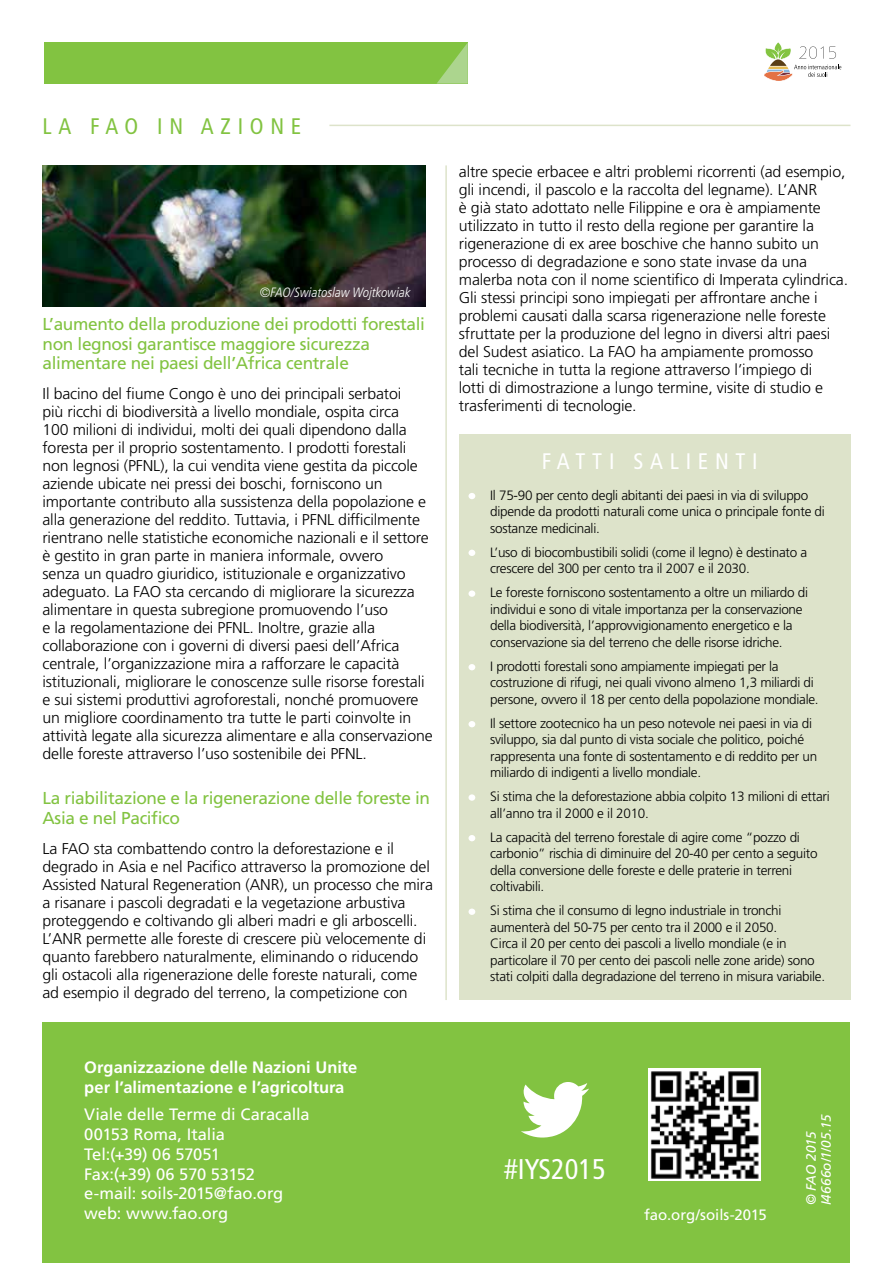
<style>
.page{position:relative;width:893px;height:1263px;background:#fff}
.page>*{position:absolute;margin:0;border:0;box-sizing:border-box;transform-origin:0 0}
.t1{font:condensed 28.5px "Frutiger LT Pro";color:#fff}
.t2{font:condensed 22.5px "Frutiger LT Pro";letter-spacing:.3em;color:#82c341}
.t3{font:condensed 22.5px "Frutiger LT Pro";letter-spacing:.3em;color:#fff}
.t4{font:17.25px/19.5px "Frutiger LT Pro";letter-spacing:-.02em;color:#82c341}
.t5{font:16.5px/19.8px "Frutiger LT Std";letter-spacing:-.005em;color:#fff}
.t6{font:700 16.5px/19.8px "Frutiger LT Std";color:#fff}
.t7{font:300 15.6px/18px "Frutiger LT Pro";letter-spacing:-.01em;color:#000}
.t8{font:15px "Frutiger LT Std";color:#fff}
.t9{font:300 13.5px/16.5px "Frutiger LT Pro";letter-spacing:-.02em;color:#000}
.t10{font:italic 300 condensed 13.5px "Frutiger LT Pro";color:#fff}
.t11{font:italic 13.5px/15px "Frutiger LT Std";color:#fff}
.s1{font-size:15.75px}
</style>
<div class="page">
<div style="left:43px;top:1023px;width:807px;height:240px;background:#82c341"></div>
<img style="left:648px;top:1068px;width:112px;height:112px">
<div style="left:44px;top:43px;width:424px;height:41px;background:#82c341"></div>
<svg style="left:437px;top:43px;width:31px;height:41px"></svg>
<hr style="left:445px;top:165px;width:2px;height:835px;background:#dde3ca">
<svg style="left:521px;top:1082px;width:68px;height:55px"></svg>
<img style="left:43px;top:165px;width:383px;height:141px">
<hr style="left:329px;top:125px;width:521px;height:1px;background:#dde3ca">
<div style="left:459px;top:435px;width:391px;height:565px;background:#dde3ca"></div>
<div style="left:468px;top:493px;width:7px;height:6px;background:#fff;border-radius:50%"></div>
<div style="left:468px;top:590px;width:7px;height:7px;background:#fff;border-radius:50%"></div>
<div style="left:468px;top:550px;width:7px;height:6px;background:#fff;border-radius:50%"></div>
<div style="left:468px;top:664px;width:7px;height:6px;background:#fff;border-radius:50%"></div>
<div style="left:468px;top:721px;width:7px;height:6px;background:#fff;border-radius:50%"></div>
<div style="left:468px;top:794px;width:7px;height:7px;background:#fff;border-radius:50%"></div>
<div style="left:468px;top:835px;width:7px;height:6px;background:#fff;border-radius:50%"></div>
<div style="left:468px;top:908px;width:7px;height:7px;background:#fff;border-radius:50%"></div>
<svg style="left:764px;top:43px;width:77px;height:38px"></svg>
<h2 class="t2" style="left:43px;top:113px;width:260px">LA FAO IN AZIONE</h2>
<p class="t10" style="left:260px;top:285px;width:153px">©FAO/Swiatoslaw Wojtkowiak</p>
<p class="t4" style="left:43px;top:315px;width:384px">L’aumento della produzione dei prodotti forestali non legnosi garantisce maggiore sicurezza alimentare nei paesi dell’Africa centrale</p>
<p class="t7" style="left:43px;top:385px;width:392px"><span class="s1">I</span>l bacino del fiume Congo è uno dei principali serbatoi<br>più ricchi di biodiversità a livello mondiale, ospita circa<br>100 milioni di individui, molti dei quali dipendono dalla foresta per il proprio sostentamento. I prodotti forestali non legnosi (PFNL), la cui vendita viene gestita da piccole aziende ubicate nei pressi dei boschi, forniscono un importante contributo alla sussistenza della popolazione e alla generazione del reddito. Tuttavia, i PFNL difficilmente rientrano nelle statistiche economiche nazionali e il settore è gestito in gran parte in maniera informale, ovvero<br>senza un quadro giuridico, istituzionale e organizzativo adeguato. La FAO sta cercando di migliorare la sicurezza alimentare in questa subregione promuovendo l’uso<br>e la regolamentazione dei PFNL. Inoltre, grazie alla collaborazione con i governi di diversi paesi dell’Africa centrale, l’organizzazione mira a rafforzare le capacità istituzionali, migliorare le conoscenze sulle risorse forestali e sui sistemi produttivi agroforestali, nonché promuovere un migliore coordinamento tra tutte le parti coinvolte in attività legate alla sicurezza alimentare e alla conservazione delle foreste attraverso l’uso sostenibile dei PFNL.</p>
<p class="t4" style="left:43px;top:789px;width:389px">La riabilitazione e la rigenerazione delle foreste in<br>Asia e nel Pacifico</p>
<p class="t7" style="left:43px;top:839px;width:392px"><span class="s1">L</span>a FAO sta combattendo contro la deforestazione e il degrado in Asia e nel Pacifico attraverso la promozione del Assisted Natural Regeneration (ANR), un processo che mira a risanare i pascoli degradati e la vegetazione arbustiva proteggendo e coltivando gli alberi madri e gli arboscelli.<br>L’ANR permette alle foreste di crescere più velocemente di quanto farebbero naturalmente, eliminando o riducendo gli ostacoli alla rigenerazione delle foreste naturali, come ad esempio il degrado del terreno, la competizione con</p>
<p class="t7" style="left:459px;top:163px;width:391px">altre specie erbacee e altri problemi ricorrenti (ad esempio, gli incendi, il pascolo e la raccolta del legname). L’ANR<br>è già stato adottato nelle Filippine e ora è ampiamente utilizzato in tutto il resto della regione per garantire la rigenerazione di ex aree boschive che hanno subito un processo di degradazione e sono state invase da una malerba nota con il nome scientifico di Imperata cylindrica.<br>Gli stessi principi sono impiegati per affrontare anche i problemi causati dalla scarsa rigenerazione nelle foreste sfruttate per la produzione del legno in diversi altri paesi del Sudest asiatico. La FAO ha ampiamente promosso<br>tali tecniche in tutta la regione attraverso l’impiego di<br>lotti di dimostrazione a lungo termine, visite di studio e trasferimenti di tecnologie.</p>
<h2 class="t3" style="left:542px;top:448px;width:217px">FATTI SALIENTI</h2>
<p class="t9" style="left:490px;top:487px;width:336px">Il 75-90 per cento degli abitanti dei paesi in via di sviluppo dipende da prodotti naturali come unica o principale fonte di sostanze medicinali.</p>
<p class="t9" style="left:490px;top:544px;width:319px">L’uso di biocombustibili solidi (come il legno) è destinato a crescere del 300 per cento tra il 2007 e il 2030.</p>
<p class="t9" style="left:490px;top:584px;width:319px">Le foreste forniscono sostentamento a oltre un miliardo di individui e sono di vitale importanza per la conservazione della biodiversità, l’approvvigionamento energetico e la conservazione sia del terreno che delle risorse idriche.</p>
<p class="t9" style="left:490px;top:658px;width:330px">I prodotti forestali sono ampiamente impiegati per la costruzione di rifugi, nei quali vivono almeno 1,3 miliardi di persone, ovvero il 18 per cento della popolazione mondiale.</p>
<p class="t9" style="left:490px;top:715px;width:328px">Il settore zootecnico ha un peso notevole nei paesi in via di sviluppo, sia dal punto di vista sociale che politico, poiché rappresenta una fonte di sostentamento e di reddito per un miliardo di indigenti a livello mondiale.</p>
<p class="t9" style="left:490px;top:788px;width:341px">Si stima che la deforestazione abbia colpito 13 milioni di ettari all’anno tra il 2000 e il 2010.</p>
<p class="t9" style="left:490px;top:829px;width:329px">La capacità del terreno forestale di agire come “pozzo di carbonio” rischia di diminuire del 20-40 per cento a seguito della conversione delle foreste e delle praterie in terreni coltivabili.</p>
<p class="t9" style="left:490px;top:902px;width:336px">Si stima che il consumo di legno industriale in tronchi aumenterà del 50-75 per cento tra il 2000 e il 2050.<br>Circa il 20 per cento dei pascoli a livello mondiale (e in particolare il 70 per cento dei pascoli nelle zone aride) sono stati colpiti dalla degradazione del terreno in misura variabile.</p>
<p class="t6" style="left:84px;top:1058px;width:275px">Organizzazione delle Nazioni Unite per l’alimentazione e l’agricoltura</p>
<p class="t5" style="left:84px;top:1104px;width:227px">Viale delle Terme di Caracalla<br>00153 Roma, Italia<br>Tel:(+39) 06 57051<br>Fax:(+39) 06 570 53152 e-mail: soils-2015@fao.org web: www.fao.org</p>
<p class="t11" style="left:804px;top:1205px;width:92px;rotate:-90deg">© FAO 2015<br>I4666o/1/05.15</p>
<h1 class="t1" style="left:504px;top:1152px;width:103px">#IYS2015</h1>
<p class="t8" style="left:644px;top:1206px;width:124px">fao.org/soils-2015</p>
</div>
